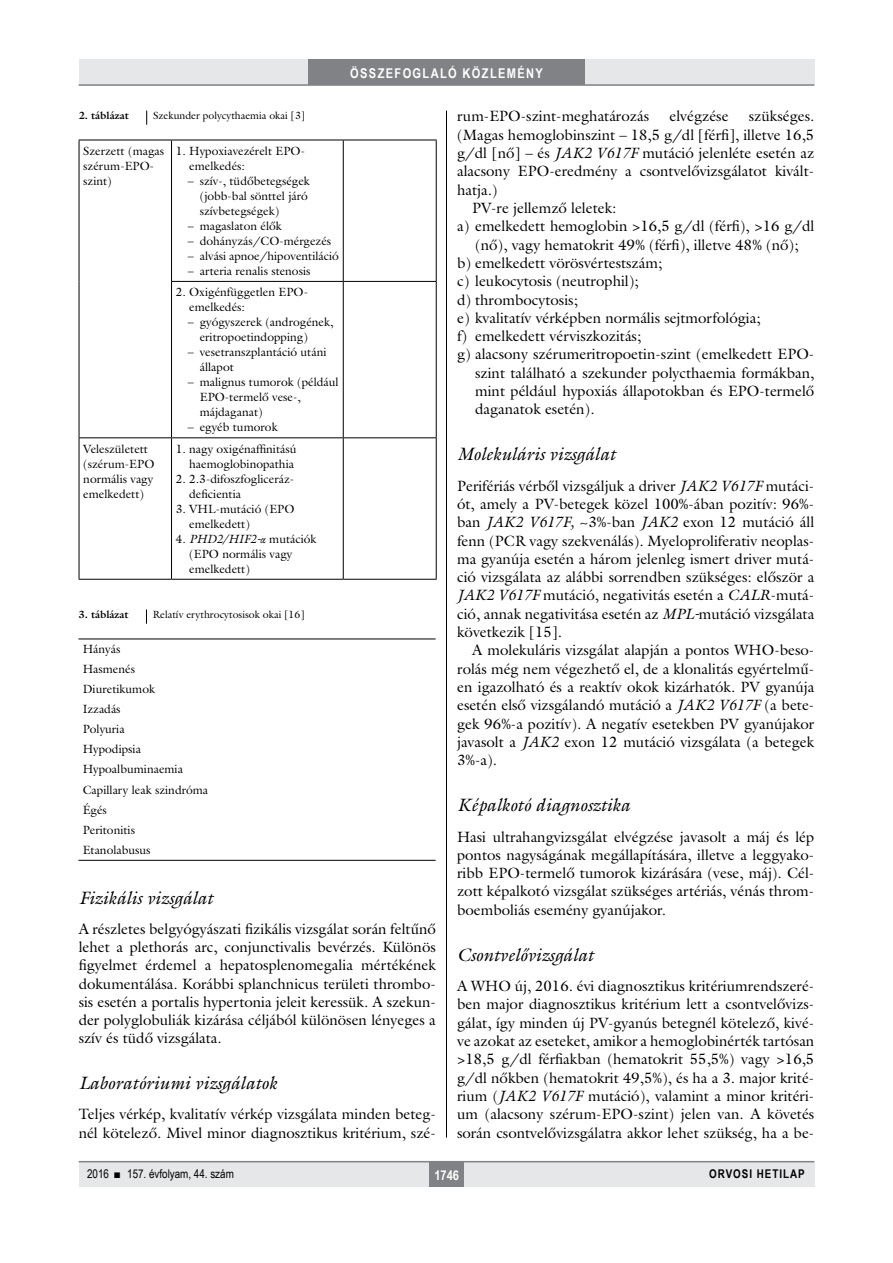
<style>
.page{position:relative;width:893px;height:1263px;background:#fff}
.page>*{position:absolute;margin:0;border:0;box-sizing:border-box;transform-origin:0 0}
.alcimkurziv{font:italic 18px "Galliard Reg";color:#000}
.Body_tompa{font:15px/18.3px "Galliard Reg";color:#000;text-align:justify}
.Body_Text{font:15px/18.3px "Galliard Reg";color:#000;text-align:justify}
.t1{font:700 13.5px "Arial Narrow";letter-spacing:.1em;color:#fff}
.tabla{font:12px/15px "Galliard Reg";color:#000}
.t2{font:12px "Arial Narrow";color:#000}
.t3{font:700 12px "Arial Narrow";letter-spacing:.08em;color:#000}
.kepalairas2{font:10.5px "Galliard Reg";color:#000}
.kepalairas1{font:700 10.5px "Galliard Reg";color:#000}
.s1{font-style:italic}
.s2{font-family:"Garamond Premr Pro";font-style:italic}
</style>
<div class="page">
<div style="left:79px;top:1161px;width:735px;height:25px;background:#e6e7e8"></div>
<hr style="left:79px;top:1161px;width:735px;height:1px;background:#808285">
<div style="left:430px;top:1161px;width:34px;height:25px;background:#808285"></div>
<div style="left:79px;top:60px;width:735px;height:25px;background:#e6e7e8"></div>
<div style="left:308px;top:60px;width:277px;height:25px;background:#808285"></div>
<hr style="left:79px;top:84px;width:735px;height:2px;background:#808285">
<hr style="left:446px;top:111px;width:1px;height:1026px;background:#000">
<svg style="left:146px;top:609px;width:1px;height:15px"></svg>
<hr style="left:78px;top:639px;width:358px;height:1px;background:#000">
<hr style="left:78px;top:860px;width:358px;height:1px;background:#000">
<svg style="left:146px;top:111px;width:1px;height:14px"></svg>
<hr style="left:171px;top:281px;width:172px;height:1px;background:#000">
<hr style="left:172px;top:437px;width:171px;height:1px;background:#000">
<hr style="left:79px;top:579px;width:93px;height:1px;background:#000">
<hr style="left:172px;top:579px;width:171px;height:1px;background:#000">
<hr style="left:343px;top:579px;width:94px;height:1px;background:#000">
<hr style="left:171px;top:140px;width:1px;height:141px;background:#000">
<hr style="left:343px;top:140px;width:1px;height:141px;background:#000">
<hr style="left:171px;top:282px;width:1px;height:155px;background:#000">
<hr style="left:343px;top:282px;width:1px;height:155px;background:#000">
<hr style="left:171px;top:438px;width:1px;height:141px;background:#000">
<hr style="left:343px;top:438px;width:1px;height:141px;background:#000">
<hr style="left:79px;top:140px;width:1px;height:141px;background:#000">
<hr style="left:79px;top:281px;width:1px;height:156px;background:#000">
<hr style="left:79px;top:437px;width:93px;height:1px;background:#000">
<hr style="left:79px;top:438px;width:1px;height:141px;background:#000">
<hr style="left:436px;top:140px;width:1px;height:141px;background:#000">
<hr style="left:343px;top:281px;width:94px;height:1px;background:#000">
<hr style="left:436px;top:282px;width:1px;height:155px;background:#000">
<hr style="left:343px;top:437px;width:94px;height:1px;background:#000">
<hr style="left:436px;top:438px;width:1px;height:141px;background:#000">
<hr style="left:172px;top:140px;width:171px;height:1px;background:#000">
<hr style="left:343px;top:140px;width:94px;height:1px;background:#000">
<hr style="left:79px;top:140px;width:93px;height:1px;background:#000">
<p class="t1" style="left:350px;top:63px;width:194px">ÖSSZEFOGLALÓ KÖZLEMÉNY</p>
<p class="kepalairas1" style="left:79px;top:109px;width:52px">2. táblázat</p>
<p class="kepalairas2" style="left:153px;top:109px;width:154px">Szekunder polycythaemia okai [3]</p>
<p class="tabla" style="left:83px;top:143px;width:82px">Szerzett (magas szérum-EPO&shy;szint)</p>
<p class="tabla" style="left:189px;top:143px;width:117px;text-indent:-13px">1. Hypoxiavezérelt EPO&shy;emelkedés:</p>
<p class="tabla" style="left:200px;top:173px;width:112px;text-indent:-12px">– szív-, tüdőbetegségek (jobb-bal sönttel járó szívbetegségek)</p>
<p class="tabla" style="left:188px;top:218px;width:96px">– magaslaton élők</p>
<p class="tabla" style="left:188px;top:233px;width:145px">– dohányzás/CO-mérgezés</p>
<p class="tabla" style="left:188px;top:248px;width:153px">– alvási apnoe/hipoventiláció</p>
<p class="tabla" style="left:188px;top:263px;width:124px">– arteria renalis stenosis</p>
<p class="tabla" style="left:189px;top:285px;width:120px;text-indent:-13px">2. Oxigénfüggetlen EPO&shy;emelkedés:</p>
<p class="tabla" style="left:200px;top:315px;width:135px;text-indent:-12px">– gyógyszerek (androgének, eritropoetindopping)</p>
<p class="tabla" style="left:200px;top:345px;width:128px;text-indent:-12px">– vesetranszplantáció utáni állapot</p>
<p class="tabla" style="left:200px;top:375px;width:140px;text-indent:-12px">– malignus tumorok (például<br>EPO-termelő vese-, májdaganat)</p>
<p class="tabla" style="left:188px;top:420px;width:91px">– egyéb tumorok</p>
<p class="tabla" style="left:83px;top:441px;width:73px">Veleszületett (szérum-EPO normális vagy emelkedett)</p>
<p class="tabla" style="left:176px;top:441px;width:122px;text-align:right">1. nagy oxigénaffinitású haemoglobinopathia</p>
<p class="tabla" style="left:189px;top:471px;width:106px;text-indent:-13px">2. 2.3-difoszfogliceráz&shy;deficientia</p>
<p class="tabla" style="left:189px;top:501px;width:107px;text-indent:-13px">3. VHL-mutáció (EPO emelkedett)</p>
<p class="tabla" style="left:189px;top:531px;width:129px;text-indent:-13px">4. <span class="s1">PHD2/HIF2-</span><span class="s2">α</span> mutációk (EPO normális vagy emelkedett)</p>
<p class="kepalairas1" style="left:78px;top:607px;width:52px">3. táblázat</p>
<p class="kepalairas2" style="left:153px;top:608px;width:153px">Relatív erythrocytosisok okai [16]</p>
<p class="tabla" style="left:83px;top:641px;width:39px">Hányás</p>
<p class="tabla" style="left:83px;top:661px;width:54px">Hasmenés</p>
<p class="tabla" style="left:83px;top:681px;width:74px">Diuretikumok</p>
<p class="tabla" style="left:83px;top:701px;width:39px">Izzadás</p>
<p class="tabla" style="left:83px;top:721px;width:43px">Polyuria</p>
<p class="tabla" style="left:83px;top:741px;width:60px">Hypodipsia</p>
<p class="tabla" style="left:83px;top:762px;width:102px">Hypoalbuminaemia</p>
<p class="tabla" style="left:83px;top:782px;width:127px">Capillary leak szindróma</p>
<p class="tabla" style="left:83px;top:802px;width:26px">Égés</p>
<p class="tabla" style="left:83px;top:822px;width:54px">Peritonitis</p>
<p class="tabla" style="left:83px;top:842px;width:69px">Etanolabusus</p>
<p class="alcimkurziv" style="left:79px;top:886px;width:136px">Fizikális vizsgálat</p>
<p class="Body_tompa" style="left:79px;top:920px;width:359px">A részletes belgyógyászati fizikális vizsgálat során feltűnő lehet a plethorás arc, conjunctivalis bevérzés. Különös figyelmet érdemel a hepatosplenomegalia mértékének dokumentálása. Korábbi splanchnicus területi thrombo&shy;sis esetén a portalis hypertonia jeleit keressük. A szekun&shy;der polyglobuliák kizárása céljából különösen lényeges a szív és tüdő vizsgálata.</p>
<p class="alcimkurziv" style="left:79px;top:1072px;width:200px">Laboratóriumi vizsgálatok</p>
<p class="Body_tompa" style="left:79px;top:1105px;width:359px">Teljes vérkép, kvalitatív vérkép vizsgálata minden beteg&shy;nél kötelező. Mivel minor diagnosztikus kritérium, szé-</p>
<p class="Body_tompa" style="left:457px;top:107px;width:359px;text-indent:292px">szükséges. (Magas hemoglobinszint – 18,5 g/dl [férfi], illetve 16,5 g/dl [nő] – és <span class="s1">JAK2 V617F</span> mutáció jelenléte esetén az alacsony EPO-eredmény a csontvelővizsgálatot kivált&shy;hatja.)</p>
<p class="Body_Text" style="left:472px;top:198px;width:146px">PV-re jellemző leletek:</p>
<p class="Body_tompa" style="left:457px;top:217px;width:359px;text-align:center">a) emelkedett hemoglobin &gt;16,5 g/dl (férfi), &gt;16 g/dl (nő), vagy hematokrit 49% (férfi), illetve 48% (nő);</p>
<p class="Body_tompa" style="left:457px;top:253px;width:207px">b) emelkedett vörösvértestszám;</p>
<p class="Body_tompa" style="left:457px;top:272px;width:183px">c) leukocytosis (neutrophil);</p>
<p class="Body_tompa" style="left:457px;top:290px;width:122px">d) thrombocytosis;</p>
<p class="Body_tompa" style="left:457px;top:308px;width:305px">e) kvalitatív vérképben normális sejtmorfológia;</p>
<p class="Body_tompa" style="left:457px;top:327px;width:186px">f) emelkedett vérviszkozitás;</p>
<p class="Body_tompa" style="left:475px;top:345px;width:341px;text-indent:-18px">g) alacsony szérumeritropoetin-szint (emelkedett EPO&shy;szint található a szekunder polycthaemia formákban, mint például hypoxiás állapotokban és EPO-termelő daganatok esetén).</p>
<p class="alcimkurziv" style="left:457px;top:443px;width:160px">Molekuláris vizsgálat</p>
<p class="Body_tompa" style="left:457px;top:476px;width:359px">Perifériás vérből vizsgáljuk a driver <span class="s1">JAK2 V617F</span> mutáci&shy;ót, amely a PV-betegek közel 100%-ában pozitív: 96%- ban <span class="s1">JAK2 V617F,</span> ~3%-ban <span class="s1">JAK2</span> exon 12 mutáció áll fenn (PCR vagy szekvenálás). Myeloproliferativ neoplas&shy;ma gyanúja esetén a három jelenleg ismert driver mutá&shy;ció vizsgálata az alábbi sorrendben szükséges: először a <span class="s1">JAK2 V617F</span> mutáció, negativitás esetén a <span class="s1">CALR</span>-mutá&shy;ció, annak negativitása esetén az <span class="s1">MPL-</span>mutáció vizsgálata következik [15].</p>
<p class="Body_Text" style="left:457px;top:641px;width:359px;text-indent:15px">A molekuláris vizsgálat alapján a pontos WHO-beso&shy;rolás még nem végezhető el, de a klonalitás egyértelmű&shy;en igazolható és a reaktív okok kizárhatók. PV gyanúja esetén első vizsgálandó mutáció a <span class="s1">JAK2 V617F</span> (a bete&shy;gek 96%-a pozitív). A negatív esetekben PV gyanújakor javasolt a <span class="s1">JAK2</span> exon 12 mutáció vizsgálata (a betegek 3%-a).</p>
<p class="alcimkurziv" style="left:457px;top:794px;width:175px">Képalkotó diagnosztika</p>
<p class="Body_tompa" style="left:457px;top:827px;width:359px">Hasi ultrahangvizsgálat elvégzése javasolt a máj és lép pontos nagyságának megállapítására, illetve a leggyako&shy;ribb EPO-termelő tumorok kizárására (vese, máj). Cél&shy;zott képalkotó vizsgálat szükséges artériás, vénás throm&shy;boemboliás esemény gyanújakor.</p>
<p class="alcimkurziv" style="left:457px;top:943px;width:138px">Csontvelővizsgálat</p>
<p class="Body_tompa" style="left:457px;top:976px;width:359px">A WHO új, 2016. évi diagnosztikus kritériumrendszeré&shy;ben major diagnosztikus kritérium lett a csontvelővizs&shy;gálat, így minden új PV-gyanús betegnél kötelező, kivé&shy;ve azokat az eseteket, amikor a hemoglobinérték tartósan &gt;18,5 g/dl férfiakban (hematokrit 55,5%) vagy &gt;16,5 g/dl nőkben (hematokrit 49,5%), és ha a 3. major krité&shy;rium (<span class="s1">JAK2 V617F</span> mutáció), valamint a minor kritéri&shy;um (alacsony szérum-EPO-szint) jelen van. A követés során csontvelővizsgálatra akkor lehet szükség, ha a be-</p>
<p class="Body_tompa" style="left:457px;top:107px;width:193px">rum-EPO-szint-meghatározás</p>
<p class="Body_tompa" style="left:669px;top:107px;width:61px">elvégzése</p>
<p class="t2" style="left:87px;top:1165px;width:148px">2016 ■ 157. évfolyam, 44. szám</p>
<p class="t1" style="left:434px;top:1165px;width:26px">1746</p>
<p class="t3" style="left:709px;top:1165px;width:97px">ORVOSI HETILAP</p>
</div>
